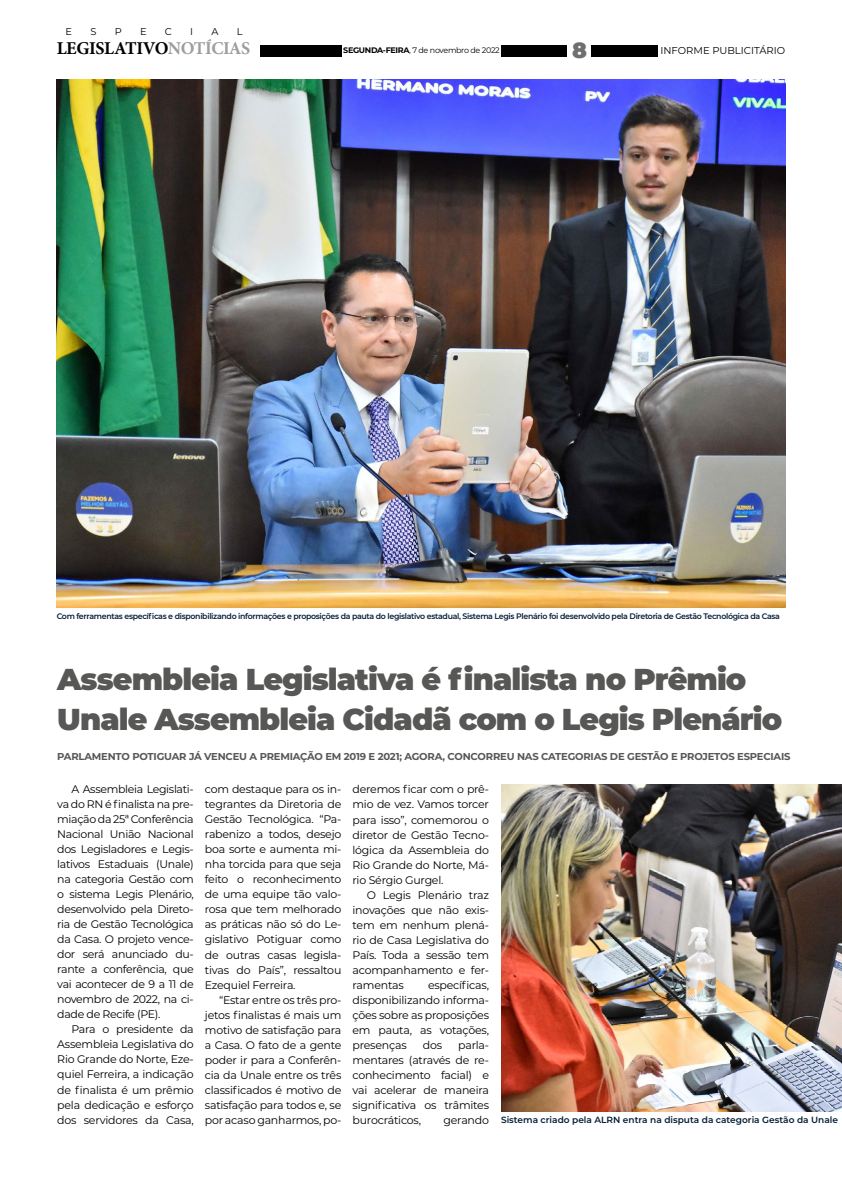
<style>
.page{position:relative;width:842px;height:1191px;background:#fff}
.page>*{position:absolute;margin:0;border:0;box-sizing:border-box;transform-origin:0 0}
.t1{font:900 30.2px/40px "Montserrat";letter-spacing:-.03em;color:#575756}
.t2{font:900 22px "Montserrat";color:#706f6f}
.t3{font:700 18.1px "Minion Pro";letter-spacing:-.025em;color:#000}
.t4{font:11px/15px "Montserrat";letter-spacing:-.02em;color:#000;text-align:justify}
.t5{font:700 10px "Montserrat";letter-spacing:-.02em;color:#575756}
.t6{font:10px "Montserrat";color:#000}
.t7{font:9.8px "Montserrat";color:#000}
.t8{font:600 9px "Montserrat";color:#041c38}
.t9{font:600 8px "Montserrat";letter-spacing:-.04em;color:#041c38}
.t10{font:8px "Montserrat";letter-spacing:-.04em;color:#000}
.s1{color:#9d9d9c}
.s2{font-weight:700}
</style>
<div class="page">
<div style="left:261px;top:45px;width:81px;height:12px;background:#000"></div>
<div style="left:501px;top:45px;width:157px;height:12px;background:#000"></div>
<div style="left:568px;top:37px;width:23px;height:22px;background:#fff"></div>
<img style="left:501px;top:784px;width:341px;height:327px">
<img style="left:57px;top:79px;width:728px;height:529px">
<p class="t7" style="left:65px;top:25px;width:8px">E</p>
<p class="t7" style="left:90px;top:25px;width:8px">S</p>
<p class="t7" style="left:115px;top:25px;width:9px">P</p>
<p class="t7" style="left:140px;top:25px;width:8px">E</p>
<p class="t7" style="left:165px;top:25px;width:9px">C</p>
<p class="t7" style="left:190px;top:25px;width:4px">I</p>
<p class="t7" style="left:212px;top:25px;width:9px">A</p>
<p class="t7" style="left:237px;top:25px;width:7px">L</p>
<h3 class="t3" style="left:57px;top:36px;width:195px">LEGISLATIVO<span class="s1">NOTÍCIAS</span></h3>
<p class="t10" style="left:343px;top:45px;width:158px"><span class="s2">SEGUNDA-FEIRA</span>, 7 de novembro de 2022</p>
<p class="t6" style="left:660px;top:44px;width:126px">INFORME PUBLICITÁRIO</p>
<h2 class="t2" style="left:572px;top:34px;width:16px">8</h2>
<p class="t9" style="left:57px;top:610px;width:725px">Com ferramentas específicas e disponibilizando informações e proposições da pauta do legislativo estadual, Sistema Legis Plenário foi desenvolvido pela Diretoria de Gestão Tecnológica da Casa</p>
<h1 class="t1" style="left:57px;top:657px;width:726px">Assembleia Legislativa é finalista no Prêmio<br>Unale Assembleia Cidadã com o Legis Plenário</h1>
<p class="t5" style="left:57px;top:749px;width:735px">PARLAMENTO POTIGUAR JÁ VENCEU A PREMIAÇÃO EM 2019 E 2021; AGORA, CONCORREU NAS CATEGORIAS DE GESTÃO E PROJETOS ESPECIAIS</p>
<p class="t4" style="left:57px;top:781px;width:138px;text-indent:14px">A Assembleia Legislati&shy;va do RN é finalista na pre&shy;miação da 25ª Conferência Nacional União Nacional dos Legisladores e Legis&shy;lativos Estaduais (Unale) na categoria Gestão com o sistema Legis Plenário, desenvolvido pela Direto&shy;ria de Gestão Tecnológica da Casa. O projeto vence&shy;dor será anunciado du&shy;rante a conferência, que vai acontecer de 9 a 11 de novembro de 2022, na ci&shy;dade de Recife (PE).</p>
<p class="t4" style="left:57px;top:1021px;width:138px;text-indent:14px">Para o presidente da Assembleia Legislativa do Rio Grande do Norte, Eze&shy;quiel Ferreira, a indicação de finalista é um prêmio pela dedicação e esforço dos servidores da Casa,</p>
<p class="t4" style="left:205px;top:781px;width:138px">com destaque para os in&shy;tegrantes da Diretoria de Gestão Tecnológica. “Pa&shy;rabenizo a todos, desejo boa sorte e aumenta mi&shy;nha torcida para que seja feito o reconhecimento de uma equipe tão valo&shy;rosa que tem melhorado as práticas não só do Le&shy;gislativo Potiguar como de outras casas legisla&shy;tivas do País”, ressaltou Ezequiel Ferreira.</p>
<p class="t4" style="left:205px;top:991px;width:138px;text-indent:14px">“Estar entre os três pro&shy;jetos finalistas é mais um motivo de satisfação para a Casa. O fato de a gente poder ir para a Conferên&shy;cia da Unale entre os três classificados é motivo de satisfação para todos e, se por acaso ganharmos, po-</p>
<p class="t4" style="left:353px;top:781px;width:138px">deremos ficar com o prê&shy;mio de vez. Vamos torcer para isso”, comemorou o diretor de Gestão Tecno&shy;lógica da Assembleia do Rio Grande do Norte, Má&shy;rio Sérgio Gurgel.</p>
<p class="t4" style="left:353px;top:886px;width:138px;text-indent:14px">O Legis Plenário traz inovações que não exis&shy;tem em nenhum plená&shy;rio de Casa Legislativa do País. Toda a sessão tem acompanhamento e fer&shy;ramentas</p>
<p class="t4" style="left:353px;top:976px;width:138px;text-indent:75px">específicas, disponibilizando informa&shy;ções sobre as proposições em pauta, as votações, presenças</p>
<p class="t4" style="left:353px;top:1036px;width:138px;text-indent:106px">parla&shy;mentares (através de re&shy;conhecimento facial) e vai acelerar de maneira significativa os trâmites burocráticos,</p>
<p class="t4" style="left:423px;top:1036px;width:21px">dos</p>
<p class="t4" style="left:443px;top:1111px;width:47px">gerando</p>
<p class="t8" style="left:501px;top:1113px;width:339px">Sistema criado pela ALRN entra na disputa da categoria Gestão da Unale</p>
</div>
